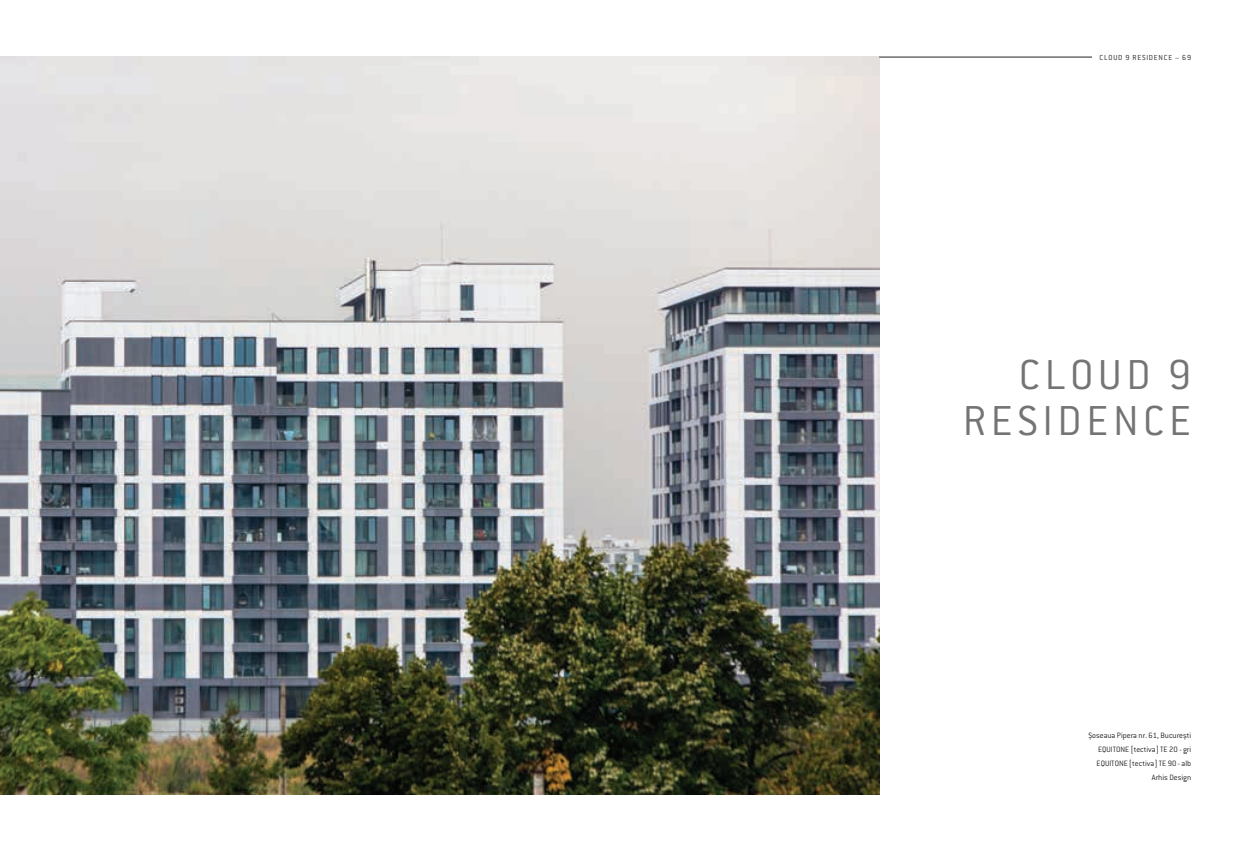
<style>
.page{position:relative;width:1248px;height:851px;background:#fff}
.page>*{position:absolute;margin:0;border:0;box-sizing:border-box;transform-origin:0 0}
.head_01{font:300 46px "ITC Conduit LTCE";letter-spacing:.1em;color:#757373}
.Base{font:300 8.5px "ITC Conduit LTCE";color:#231f20}
.Base_copy{font:300 8px "ITC Conduit LTCE";letter-spacing:.1em;color:#231f20}
</style>
<div class="page">
<img style="left:0;top:57px;width:879px;height:737px">
<hr style="left:879px;top:57px;width:212px;height:1px;background:#231f20">
<p class="Base_copy" style="left:1099px;top:53px;width:93px">CLOUD 9 RESIDENCE – 69</p>
<p class="head_01" style="left:1018px;top:349px;width:174px">CLOUD 9</p>
<p class="head_01" style="left:962px;top:395px;width:230px">RESIDENCE</p>
<p class="Base" style="left:1088px;top:730px;width:104px">Șoseaua Pipera nr. 61, București</p>
<p class="Base" style="left:1097px;top:744px;width:95px">EQUITONE [tectiva] TE 20 - gri</p>
<p class="Base" style="left:1096px;top:758px;width:96px">EQUITONE [tectiva] TE 90 - alb</p>
<p class="Base" style="left:1151px;top:772px;width:41px">Arhis Design</p>
</div>
